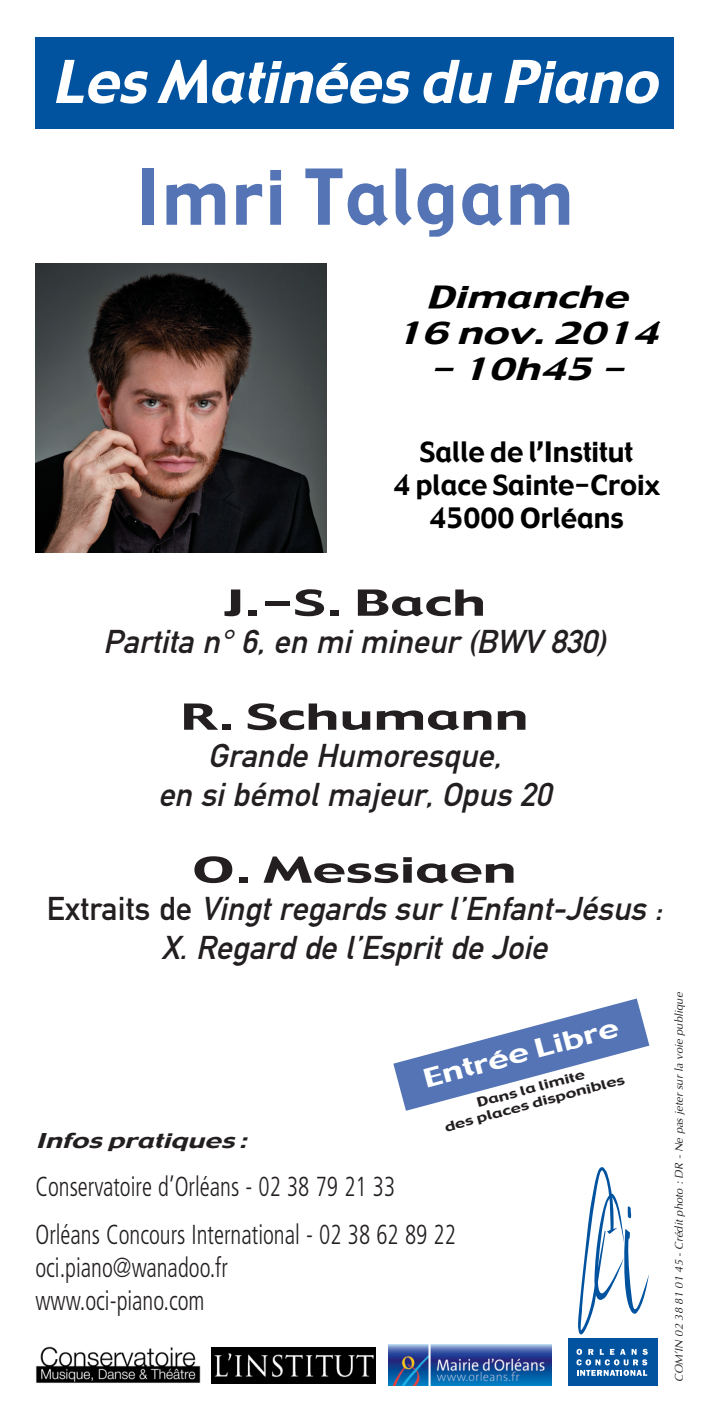
<style>
.page{position:relative;width:708px;height:1415px;background:#fff}
.page>*{position:absolute;margin:0;border:0;box-sizing:border-box;transform-origin:0 0}
.t1{font:75px "Gadget";letter-spacing:.035em;color:#5474b5;scale:.95 1}
.t2{font:italic 57.5px "Gadget";color:#fff}
.t3{font:35px "Gadget";color:#231f20;scale:1.6 1}
.t4{font:italic 32.5px/39px "DIN Mittelschrift Alternate";color:#231f20;text-align:center}
.t5{font:italic 30px/36px "Gadget";color:#000;text-align:center;scale:1.4 1}
.t6{font:300 condensed 27.5px/48px "Frutiger";color:#231f20;scale:.85 1}
.t7{font:27.5px/33px "Gadget";color:#000;text-align:center}
.t8{font:25px "Gadget";color:#fff;scale:1.4 1}
.t9{font:italic 20px "Gadget";color:#231f20;scale:1.4 1}
.t10{font:12.5px/15px "Gadget";color:#231f20;text-align:center;scale:1.4 1}
.t11{font:italic 11.25px "Optima";color:#231f20}
.s1{font-style:normal}
</style>
<div class="page">
<svg style="left:578px;top:1167px;width:71px;height:168px"></svg>
<div style="left:568px;top:1338px;width:89px;height:48px;background:#0153a0"></div>
<svg style="left:576px;top:1349px;width:71px;height:27px"></svg>
<svg style="left:393px;top:999px;width:256px;height:112px"></svg>
<img style="left:388px;top:1345px;width:163px;height:40px">
<img style="left:36px;top:1346px;width:165px;height:37px">
<img style="left:212px;top:1348px;width:164px;height:35px">
<div style="left:35px;top:37px;width:638px;height:92px;background:#0153a0"></div>
<img style="left:35px;top:263px;width:291px;height:290px">
<h2 class="t2" style="left:52px;top:46px;width:621px">LesMatinéesdu Piano</h2>
<h1 class="t1" style="left:136px;top:150px;width:462px">Imri Talgam</h1>
<p class="t5" style="left:395px;top:279px;width:197px">Dimanche<br>16 nov.2014</p>
<p class="t5" style="left:428px;top:350px;width:149px">- 10h45 -</p>
<p class="t7" style="left:393px;top:435px;width:268px">Salle de l’Institut<br>4 place Sainte-Croix<br>45000 Orléans</p>
<p class="t3" style="left:223px;top:581px;width:166px">J.-S. Bach</p>
<p class="t4" style="left:103px;top:625px;width:510px">Partita n° 6, en mi mineur (BWV 830)</p>
<p class="t3" style="left:180px;top:695px;width:219px">R. Schumann</p>
<p class="t4" style="left:158px;top:739px;width:401px">Grande Humoresque,<br>en si bémol majeur, Opus 20</p>
<p class="t3" style="left:192px;top:848px;width:204px">O. Messiaen</p>
<p class="t4" style="left:47px;top:892px;width:623px"><span class="s1">E x t ra i t s d e</span> Vingt regards sur l’Enfant-Jésus :<br>X. Regard de l’Esprit de Joie</p>
<p class="t8" style="left:420px;top:1064px;width:145px;rotate:-15deg">Entrée Libre</p>
<p class="t10" style="left:439px;top:1105px;width:134px;rotate:-15deg">Dans la limite<br>des places disponibles</p>
<p class="t9" style="left:35px;top:1128px;width:156px">Infospratiques:</p>
<p class="t6" style="left:35px;top:1165px;width:496px">Conservatoire d’Orléans - 02 38 79 21 33<br>Orléans Concours International - 02 38 62 89 22</p>
<p class="t6" style="left:35px;top:1253px;width:228px;line-height:33px">oci.piano@wanadoo.fr www.oci-piano.com</p>
<p class="t11" style="left:674px;top:1382px;width:391px;rotate:-90deg">COM’IN 02 38 81 01 45 - Crédit photo : DR - Ne pas jeter sur la voie publique</p>
</div>
